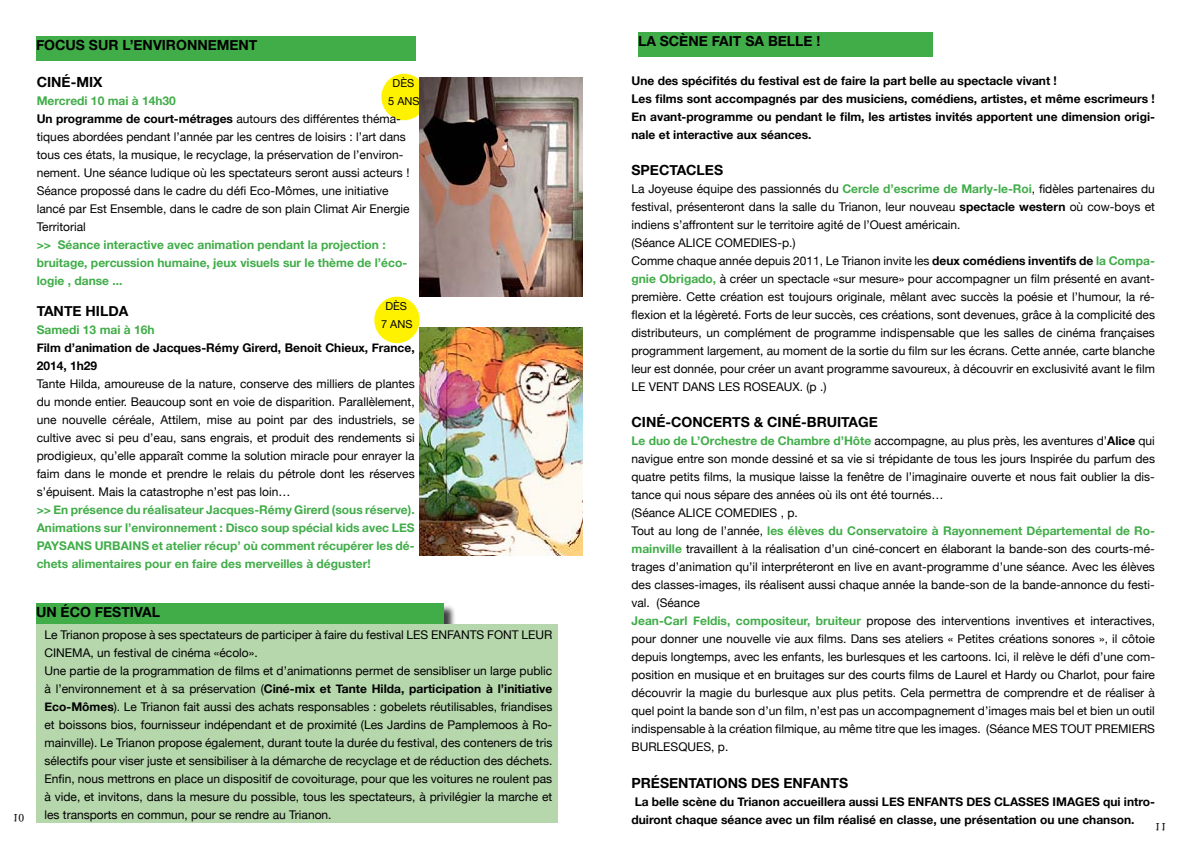
<style>
.page{position:relative;width:1191px;height:842px;background:#fff}
.page>*{position:absolute;margin:0;border:0;box-sizing:border-box;transform-origin:0 0}
.t1{font:700 14px "Helvetica Neue";color:#000}
.t2{font:12px/18px "Helvetica Neue";color:#000}
.t3{font:700 12px/18px "Helvetica Neue";color:#000}
.t4{font:700 12px/18px "Helvetica Neue";color:#41ad49;text-align:justify}
.t5{font:11px/18px "Helvetica Neue";color:#000;text-align:center}
.s1{font-weight:700;color:#41ad49}
.s2{font-weight:700}
</style>
<div class="page">
<div style="left:36px;top:36px;width:379px;height:24px;background:#41ad49"></div>
<div style="left:381px;top:74px;width:46px;height:46px;background:#fff200;border-radius:50%"></div>
<div style="left:374px;top:297px;width:46px;height:46px;background:#fff200;border-radius:50%"></div>
<div style="left:638px;top:33px;width:294px;height:24px;background:#41ad49"></div>
<div style="left:36px;top:603px;width:408px;height:24px;background:#41ad49"></div>
<div style="left:36px;top:624px;width:522px;height:199px;background:#b6d6ac"></div>
<img style="left:420px;top:77px;width:163px;height:220px">
<img style="left:420px;top:327px;width:163px;height:229px">
<p class="t1" style="left:36px;top:36px;width:223px">FOCUS SUR L’ENVIRONNEMENT</p>
<p class="t1" style="left:37px;top:74px;width:67px">CINÉ-MIX</p>
<p class="t2" style="left:37px;top:92px;width:374px"><span class="s1">Mercredi 10 mai à 14h30<br></span><span class="s2">Un programme de court-métrages</span> autours des différentes théma&shy;tiques abordées pendant l’année par les centres de loisirs : l’art dans tous ces états, la musique, le recyclage, la préservation de l’environ&shy;nement. Une séance ludique où les spectateurs seront aussi acteurs !<br>Séance propossé dans le cadre du défi Eco-Mômes, une initiative lancé par Est Ensemble, dans le cadre de son plain Climat Air Energie Territorial</p>
<p class="t4" style="left:37px;top:236px;width:372px;text-align:left">&gt;&gt; Séance interactive avec animation pendant la projection : bruitage, percussion humaine, jeux visuels sur le thème de l’éco&shy;logie , danse ...</p>
<p class="t5" style="left:388px;top:74px;width:33px">DÈS<br>5 ANS</p>
<p class="t5" style="left:381px;top:297px;width:33px">DÈS<br>7 ANS</p>
<p class="t1" style="left:37px;top:302px;width:93px">TANTE HILDA</p>
<p class="t4" style="left:37px;top:320px;width:119px">Samedi 13 mai à 16h</p>
<p class="t3" style="left:37px;top:338px;width:379px">Film d’animation de Jacques-Rémy Girerd, Benoit Chieux, France,<br>2014, 1h29</p>
<p class="t2" style="left:37px;top:374px;width:379px;text-align:justify">Tante Hilda, amoureuse de la nature, conserve des milliers de plantes du monde entier. Beaucoup sont en voie de disparition. Parallèlement, une nouvelle céréale, Attilem, mise au point par des industriels, se cultive avec si peu d’eau, sans engrais, et produit des rendements si prodigieux, qu’elle apparaît comme la solution miracle pour enrayer la faim dans le monde et prendre le relais du pétrole dont les réserves s’épuisent. Mais la catastrophe n’est pas loin…</p>
<p class="t4" style="left:37px;top:500px;width:379px">&gt;&gt; En présence du réalisateur Jacques-Rémy Girerd (sous réserve).<br>Animations sur l’environnement : Disco soup spécial kids avec LES PAYSANS URBAINS et atelier récup’ où comment récupérer les dé&shy;chets alimentaires pour en faire des merveilles à déguster!</p>
<p class="t1" style="left:36px;top:603px;width:126px">UN ÉCO FESTIVAL</p>
<p class="t2" style="left:45px;top:625px;width:509px">Le Trianon propose à ses spectateurs de participer à faire du festival LES ENFANTS FONT LEUR CINEMA, un festival de cinéma «écolo».<br>Une partie de la programmation de films et d’animationns permet de sensibliser un large public à l’environnement et à sa préservation (<span class="s2">Ciné-mix et Tante Hilda, participation à l’initiative Eco-Mômes</span>). Le Trianon fait aussi des achats responsables : gobelets réutilisables, friandises et boissons bios, fournisseur indépendant et de proximité (Les Jardins de Pamplemoos à Ro&shy;mainville). Le Trianon propose également, durant toute la durée du festival, des conteners de tris sélectifs pour viser juste et sensibiliser à la démarche de recyclage et de réduction des déchets.<br>Enfin, nous mettrons en place un dispositif de covoiturage, pour que les voitures ne roulent pas à vide, et invitons, dans la mesure du possible, tous les spectateurs, à privilégier la marche et les transports en commun, pour se rendre au Trianon.</p>
<p class="t1" style="left:638px;top:33px;width:184px">LA SCÈNE FAIT SA BELLE !</p>
<p class="t3" style="left:631px;top:72px;width:525px">Une des spécifités du festival est de faire la part belle au spectacle vivant !<br>Les films sont accompagnés par des musiciens, comédiens, artistes, et même escrimeurs !<br>En avant-programme ou pendant le film, les artistes invités apportent une dimension origi&shy;nale et interactive aux séances.</p>
<p class="t1" style="left:631px;top:162px;width:93px">SPECTACLES</p>
<p class="t2" style="left:631px;top:180px;width:525px">La Joyeuse équipe des passionnés du <span class="s1">Cercle d’escrime de Marly-le-Roi</span>, fidèles partenaires du festival, présenteront dans la salle du Trianon, leur nouveau <span class="s2">spectacle western</span> où cow-boys et indiens s’affrontent sur le territoire agité de l’Ouest américain.<br>(Séance ALICE COMEDIES-p.)<br>Comme chaque année depuis 2011, Le Trianon invite les <span class="s2">deux comédiens inventifs de</span> <span class="s1">la Compa&shy;gnie Obrigado,</span> à créer un spectacle «sur mesure» pour accompagner un film présenté en avant&shy;première. Cette création est toujours originale, mêlant avec succès la poésie et l’humour, la ré&shy;flexion et la légèreté. Forts de leur succès, ces créations, sont devenues, grâce à la complicité des distributeurs, un complément de programme indispensable que les salles de cinéma françaises programment largement, au moment de la sortie du film sur les écrans. Cette année, carte blanche leur est donnée, pour créer un avant programme savoureux, à découvrir en exclusivité avant le film LE VENT DANS LES ROSEAUX. (p .)</p>
<p class="t1" style="left:631px;top:414px;width:248px">CINÉ-CONCERTS &amp; CINÉ-BRUITAGE</p>
<p class="t2" style="left:631px;top:432px;width:525px"><span class="s1">Le duo de L’Orchestre de Chambre d’Hôte</span> accompagne, au plus près, les aventures d’<span class="s2">Alice</span> qui navigue entre son monde dessiné et sa vie si trépidante de tous les jours Inspirée du parfum des quatre petits films, la musique laisse la fenêtre de l’imaginaire ouverte et nous fait oublier la dis&shy;tance qui nous sépare des années où ils ont été tournés…<br>(Séance ALICE COMEDIES , p.<br>Tout au long de l’année, <span class="s1">les élèves du Conservatoire à Rayonnement Départemental de Ro&shy;mainville</span> travaillent à la réalisation d’un ciné-concert en élaborant la bande-son des courts-mé&shy;trages d’animation qu’il interpréteront en live en avant-programme d’une séance. Avec les élèves des classes-images, ils réalisent aussi chaque année la bande-son de la bande-annonce du festi&shy;val. (Séance<br><span class="s1">Jean-Carl Feldis, compositeur, bruiteur</span> propose des interventions inventives et interactives, pour donner une nouvelle vie aux films. Dans ses ateliers « Petites créations sonores », il côtoie depuis longtemps, avec les enfants, les burlesques et les cartoons. Ici, il relève le défi d’une com&shy;position en musique et en bruitages sur des courts films de Laurel et Hardy ou Charlot, pour faire découvrir la magie du burlesque aux plus petits. Cela permettra de comprendre et de réaliser à quel point la bande son d’un film, n’est pas un accompagnement d’images mais bel et bien un outil indispensable à la création filmique, au même titre que les images. (Séance MES TOUT PREMIERS BURLESQUES, p.</p>
<p class="t1" style="left:631px;top:774px;width:218px">PRÉSENTATIONS DES ENFANTS</p>
<p class="t3" style="left:631px;top:792px;width:525px">La belle scène du Trianon accueillera aussi LES ENFANTS DES CLASSES IMAGES qui intro&shy;duiront chaque séance avec un film réalisé en classe, une présentation ou une chanson.</p>
</div>
